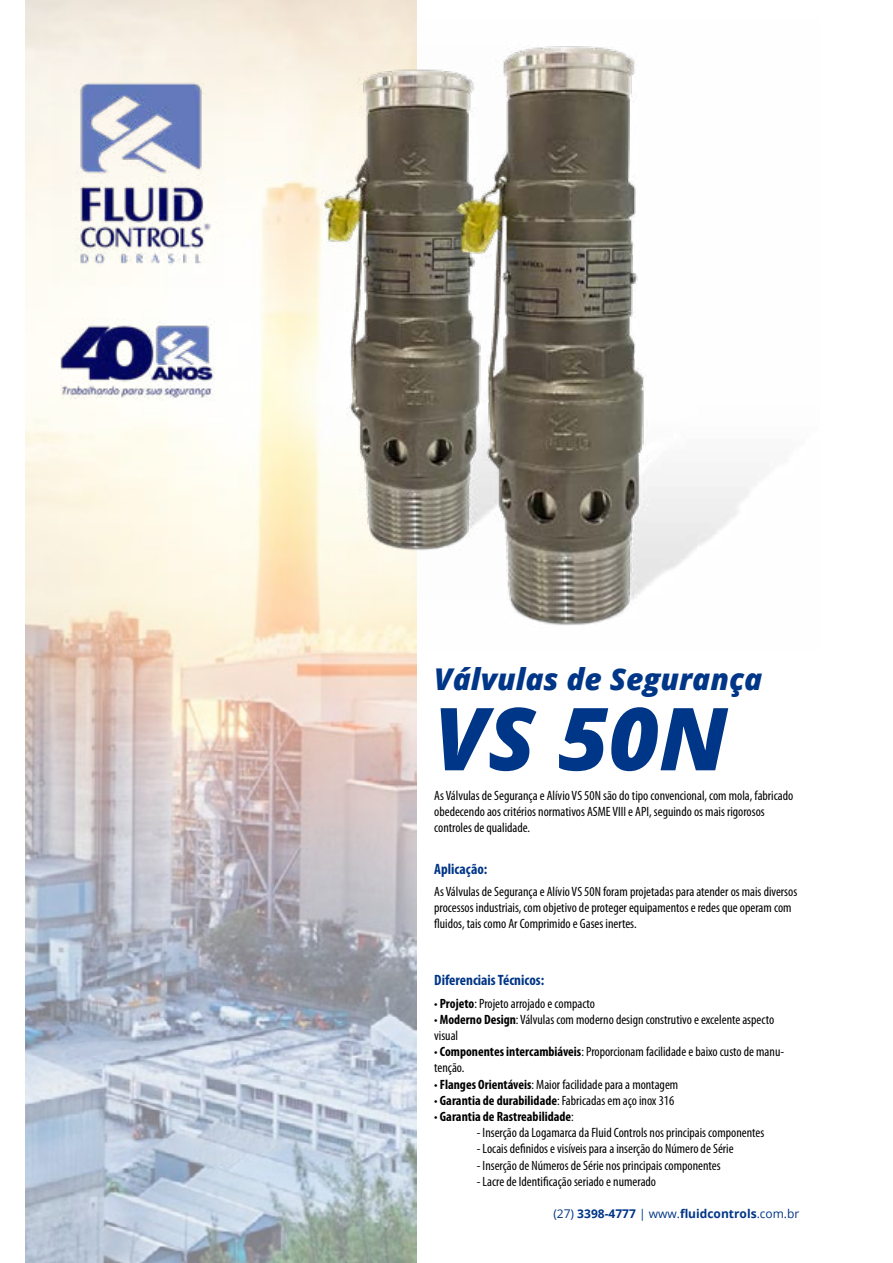
<style>
.page{position:relative;width:893px;height:1263px;background:#fff}
.page>*{position:absolute;margin:0;border:0;box-sizing:border-box;transform-origin:0 0}
.t1{font:italic 800 87px "Open Sans";color:#003687}
.t2{font:italic 800 30px "Open Sans";color:#003687}
.t3{font:700 condensed 15px "Myriad Pro";color:#003687}
.t4{font:condensed 13.5px/16.2px "Myriad Pro";color:#000}
.t5{font:700 condensed 13.5px "Myriad Pro";color:#000}
.t6{font:700 12px "Open Sans";color:#003687}
.s1{font-weight:700}
.s2{font-weight:400}
</style>
<div class="page">
<img style="left:26px;top:0;width:390px;height:1263px">
<img style="left:287px;top:47px;width:124px;height:552px">
<img style="left:411px;top:18px;width:346px;height:633px">
<img style="left:60px;top:319px;width:156px;height:81px">
<img style="left:51px;top:60px;width:174px;height:226px">
<h2 class="t2" style="left:434px;top:656px;width:330px">Válvulas de Segurança</h2>
<h1 class="t1" style="left:434px;top:672px;width:295px">VS 50N</h1>
<p class="t4" style="left:434px;top:787px;width:361px">As Válvulas de Segurança e Alívio VS 50N são do tipo convencional, com mola, fabricado obedecendo aos critérios normativos ASME VIII e API, seguindo os mais rigorosos controles de qualidade.</p>
<p class="t3" style="left:434px;top:859px;width:55px">Aplicação:</p>
<p class="t4" style="left:434px;top:883px;width:365px">As Válvulas de Segurança e Alívio VS 50N foram projetadas para atender os mais diversos processos industriais, com objetivo de proteger equipamentos e redes que operam com fluidos, tais como Ar Comprimido e Gases inertes.</p>
<p class="t3" style="left:434px;top:971px;width:111px">Diferenciais Técnicos:</p>
<p class="t4" style="left:434px;top:995px;width:162px">• <span class="s1">Projeto</span>: Projeto arrojado e compacto</p>
<p class="t4" style="left:434px;top:1011px;width:342px">• <span class="s1">Moderno Design</span>: Válvulas com moderno design construtivo e excelente aspecto visual</p>
<p class="t4" style="left:434px;top:1043px;width:351px">• <span class="s1">Componentes intercambiáveis</span>: Proporcionam facilidade e baixo custo de manu&shy;tenção.</p>
<p class="t4" style="left:434px;top:1076px;width:246px">• <span class="s1">Flanges Orientáveis</span>: Maior facilidade para a montagem</p>
<p class="t4" style="left:434px;top:1092px;width:242px">• <span class="s1">Garantia de durabilidade</span>: Fabricadas em aço inox 316</p>
<p class="t5" style="left:434px;top:1108px;width:141px"><span class="s2">•</span> Garantia de Rastreabilidade<span class="s2">:</span></p>
<p class="t4" style="left:477px;top:1124px;width:289px">- Inserção da Logamarca da Fluid Controls nos principais componentes</p>
<p class="t4" style="left:477px;top:1140px;width:258px">- Locais definidos e visíveis para a inserção do Número de Série</p>
<p class="t4" style="left:477px;top:1157px;width:245px">- Inserção de Números de Série nos principais componentes</p>
<p class="t4" style="left:477px;top:1173px;width:181px">- Lacre de Identificação seriado e numerado</p>
<p class="t6" style="left:553px;top:1205px;width:248px"><span class="s2">(27)</span> 3398-4777 <span class="s2">| www.</span>fluidcontrols<span class="s2">.com.br</span></p>
</div>
